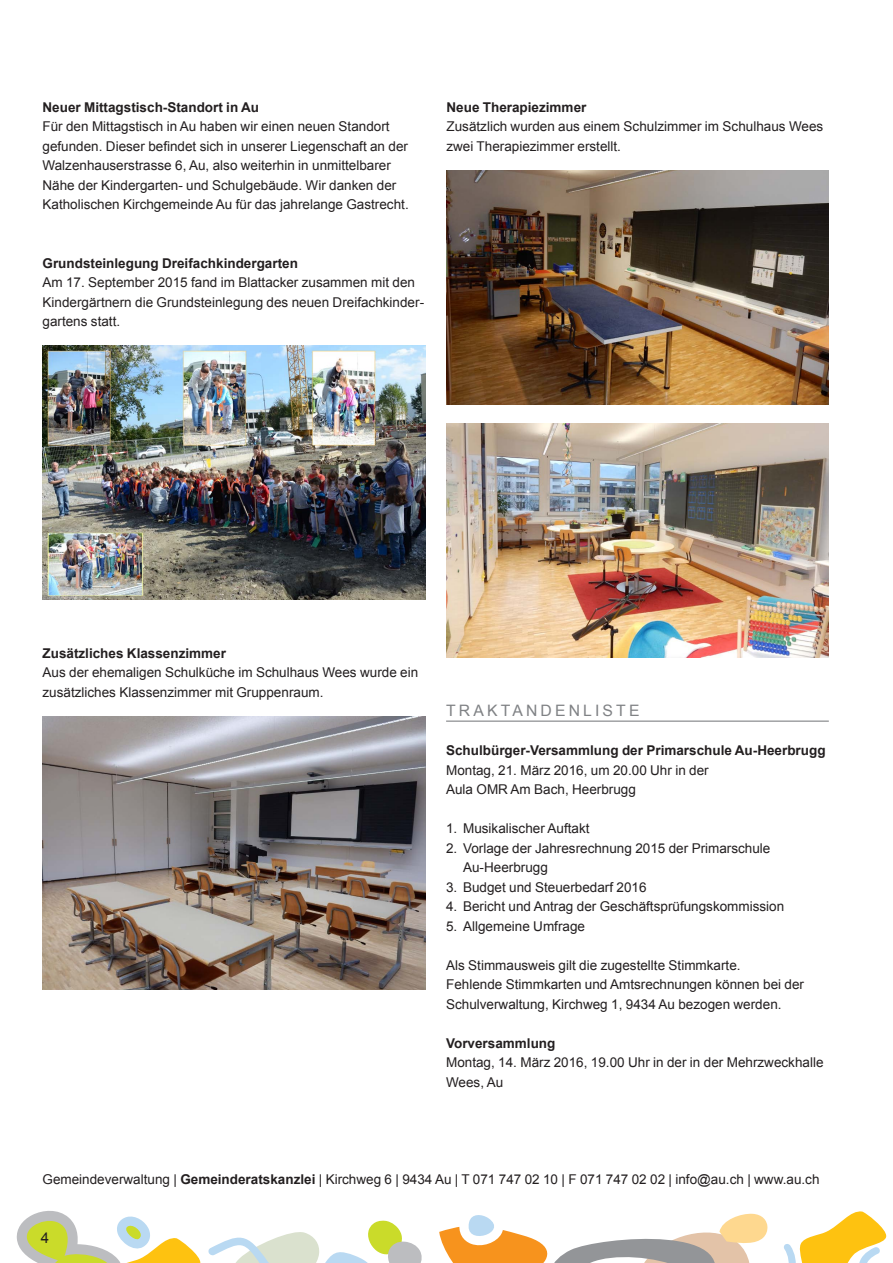
<style>
.page{position:relative;width:893px;height:1263px;background:#fff}
.page>*{position:absolute;margin:0;border:0;box-sizing:border-box;transform-origin:0 0}
.Rubrikentitel{font:15.75px "Arial";letter-spacing:.2em;color:#808285}
.Grundtext{font:15px "Arial";color:#231f20}
.Grundtext-2{font:13.5px/19.5px "Arial";color:#231f20}
.Grundtext_Auszeichnu{font:700 13.5px "Arial";color:#231f20}
.s1{font-weight:700}
</style>
<div class="page">
<svg style="left:16px;top:1211px;width:185px;height:52px"></svg>
<svg style="left:208px;top:1220px;width:214px;height:43px"></svg>
<svg style="left:439px;top:1211px;width:448px;height:52px"></svg>
<hr style="left:446px;top:720px;width:383px;height:2px;background:#808285">
<img style="left:43px;top:346px;width:382px;height:253px">
<img style="left:43px;top:716px;width:382px;height:273px">
<img style="left:446px;top:170px;width:383px;height:234px">
<img style="left:446px;top:424px;width:383px;height:234px">
<p class="Grundtext_Auszeichnu" style="left:43px;top:98px;width:218px">Neuer Mittagstisch-Standort in Au</p>
<p class="Grundtext-2" style="left:43px;top:117px;width:368px">Für den Mittagstisch in Au haben wir einen neuen Standort gefunden. Dieser befindet sich in unserer Liegenschaft an der Walzenhauserstrasse 6, Au, also weiterhin in unmittelbarer Nähe der Kindergarten- und Schulgebäude. Wir danken der Katholischen Kirchgemeinde Au für das jahrelange Gastrecht.</p>
<p class="Grundtext_Auszeichnu" style="left:43px;top:254px;width:257px">Grundsteinlegung Dreifachkindergarten</p>
<p class="Grundtext-2" style="left:43px;top:273px;width:383px">Am 17. September 2015 fand im Blattacker zusammen mit den<br>Kindergärtnern die Grundsteinlegung des neuen Dreifachkinder&shy;gartens statt.</p>
<p class="Grundtext_Auszeichnu" style="left:446px;top:98px;width:141px">Neue Therapiezimmer</p>
<p class="Grundtext-2" style="left:446px;top:117px;width:378px">Zusätzlich wurden aus einem Schulzimmer im Schulhaus Wees zwei Therapiezimmer erstellt.</p>
<p class="Grundtext_Auszeichnu" style="left:43px;top:644px;width:185px">Zusätzliches Klassenzimmer</p>
<p class="Grundtext-2" style="left:43px;top:663px;width:377px">Aus der ehemaligen Schulküche im Schulhaus Wees wurde ein zusätzliches Klassenzimmer mit Gruppenraum.</p>
<p class="Rubrikentitel" style="left:446px;top:700px;width:195px">TRAKTANDENLISTE</p>
<p class="Grundtext_Auszeichnu" style="left:446px;top:741px;width:381px">Schulbürger-Versammlung der Primarschule Au-Heerbrugg</p>
<p class="Grundtext-2" style="left:446px;top:760px;width:264px">Montag, 21. März 2016, um 20.00 Uhr in der<br>Aula OMR Am Bach, Heerbrugg</p>
<p class="Grundtext-2" style="left:446px;top:819px;width:145px">1. Musikalischer Auftakt</p>
<p class="Grundtext-2" style="left:463px;top:838px;width:309px;text-indent:-17px">2. Vorlage der Jahresrechnung 2015 der Primarschule<br>Au-Heerbrugg</p>
<p class="Grundtext-2" style="left:446px;top:877px;width:202px">3. Budget und Steuerbedarf 2016</p>
<p class="Grundtext-2" style="left:446px;top:897px;width:340px">4. Bericht und Antrag der Geschäftsprüfungskommission</p>
<p class="Grundtext-2" style="left:446px;top:916px;width:140px">5. Allgemeine Umfrage</p>
<p class="Grundtext-2" style="left:446px;top:955px;width:296px">Als Stimmausweis gilt die zugestellte Stimmkarte.</p>
<p class="Grundtext-2" style="left:446px;top:975px;width:359px">Fehlende Stimmkarten und Amtsrechnungen können bei der<br>Schulverwaltung, Kirchweg 1, 9434 Au bezogen werden.</p>
<p class="Grundtext_Auszeichnu" style="left:446px;top:1034px;width:111px">Vorversammlung</p>
<p class="Grundtext-2" style="left:446px;top:1053px;width:379px">Montag, 14. März 2016, 19.00 Uhr in der in der Mehrzweckhalle<br>Wees, Au</p>
<p class="Grundtext-2" style="left:43px;top:1170px;width:778px">Gemeindeverwaltung | <span class="s1">Gemeinderatskanzlei</span> | Kirchweg 6 | 9434 Au | T 071 747 02 10 | F 071 747 02 02 | info@au.ch | www.au.ch</p>
<p class="Grundtext" style="left:41px;top:1228px;width:10px">4</p>
</div>
